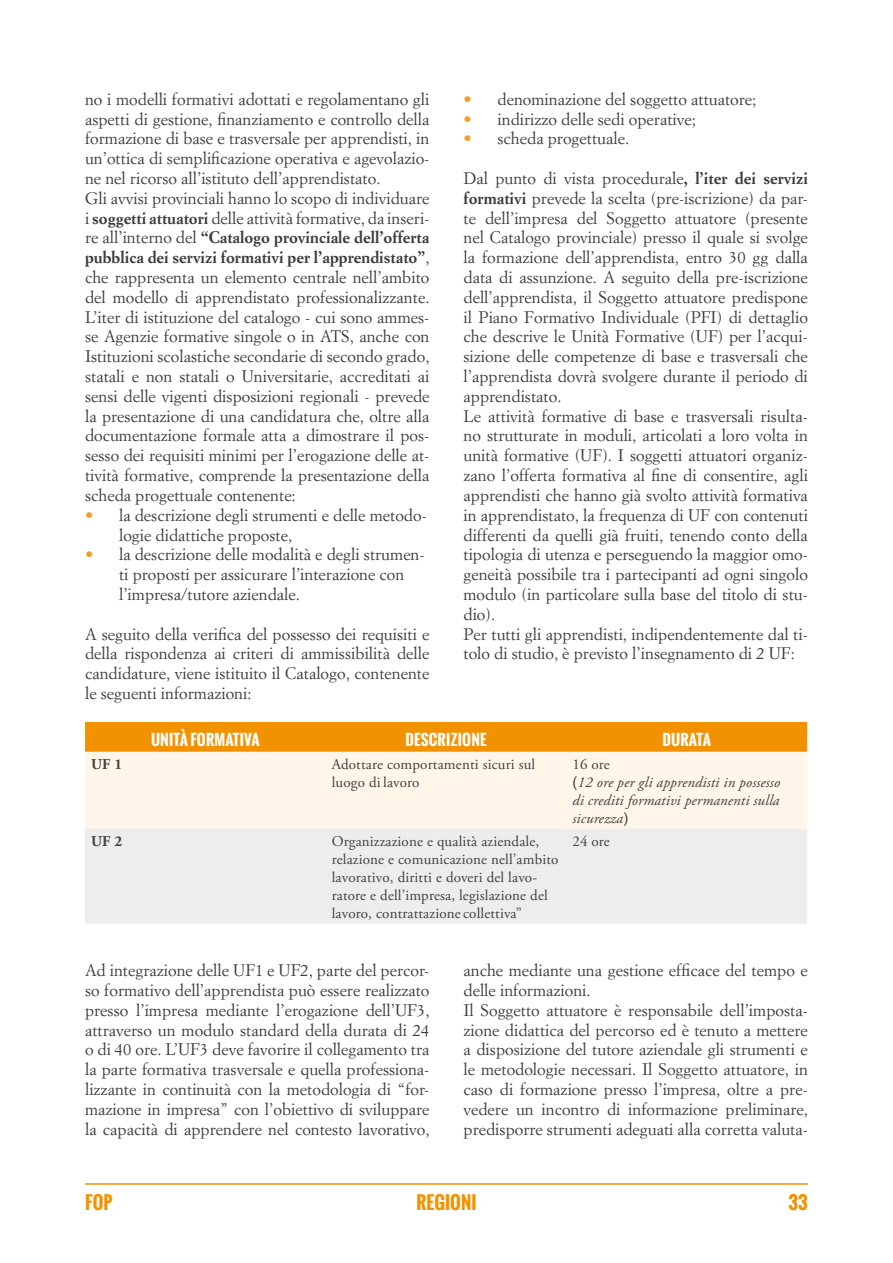
<style>
.page{position:relative;width:893px;height:1263px;background:#fff}
.page>*{position:absolute;margin:0;border:0;box-sizing:border-box;transform-origin:0 0}
.t1{font:700 18px "Oswald";color:#f39200}
.t2{font:16.5px/19.8px "Simoncini Garamond Std";color:#3c3c3b}
.t3{font:15px/18px "Adobe Garamond Pro";letter-spacing:.01em;color:#424242}
.t4{font:italic 15px/18px "Adobe Garamond Pro";letter-spacing:.01em;color:#424242}
.t5{font:700 15px "Oswald";letter-spacing:.01em;color:#fff}
.t6{font:700 15px "Adobe Garamond Pro";color:#424242}
.s1{font-weight:700}
.s2{color:#f59e24}
.s3{font-style:normal}
.s4{font-family:"Arial";font-style:normal}
</style>
<div class="page">
<hr style="left:85px;top:1183px;width:723px;height:2px;background:#f39200">
<div style="left:85px;top:722px;width:722px;height:30px;background:#f39200"></div>
<div style="left:85px;top:752px;width:722px;height:77px;background:#fff5e9"></div>
<div style="left:85px;top:829px;width:722px;height:94px;background:#ededed"></div>
<p class="t2" style="left:85px;top:89px;width:346px">no i modelli formativi adottati e regolamentano gli aspetti di gestione, finanziamento e controllo della formazione di base e trasversale per apprendisti, in un’ottica di semplificazione operativa e agevolazio&shy;ne nel ricorso all’istituto dell’apprendistato.<br>Gli avvisi provinciali hanno lo scopo di individuare i <span class="s1">soggetti attuatori</span> delle attività formative, da inseri&shy;re all’interno del <span class="s1">“Catalogo provinciale dell’offerta pubblica dei servizi formativi per l’apprendistato”</span>, che rappresenta un elemento centrale nell’ambito del modello di apprendistato professionalizzante.<br>L’iter di istituzione del catalogo - cui sono ammes&shy;se Agenzie formative singole o in ATS, anche con Istituzioni scolastiche secondarie di secondo grado, statali e non statali o Universitarie, accreditati ai sensi delle vigenti disposizioni regionali - prevede la presentazione di una candidatura che, oltre alla documentazione formale atta a dimostrare il pos&shy;sesso dei requisiti minimi per l’erogazione delle at&shy;tività formative, comprende la presentazione della scheda progettuale contenente:</p>
<p class="t2" style="left:119px;top:505px;width:309px;text-indent:-34px"><span class="s2">•</span> la descrizione degli strumenti e delle metodo&shy;logie didattiche proposte,</p>
<p class="t2" style="left:119px;top:544px;width:307px;text-indent:-34px"><span class="s2">•</span> la descrizione delle modalità e degli strumen&shy;ti proposti per assicurare l’interazione con l’impresa/tutore aziendale.</p>
<p class="t2" style="left:85px;top:623px;width:346px;text-align:justify">A seguito della verifica del possesso dei requisiti e della rispondenza ai criteri di ammissibilità delle candidature, viene istituito il Catalogo, contenente le seguenti informazioni:</p>
<p class="t2" style="left:463px;top:89px;width:294px"><span class="s2">•</span> denominazione del soggetto attuatore;</p>
<p class="t2" style="left:463px;top:109px;width:234px"><span class="s2">•</span> indirizzo delle sedi operative;</p>
<p class="t2" style="left:463px;top:128px;width:167px"><span class="s2">•</span> scheda progettuale.</p>
<p class="t2" style="left:463px;top:168px;width:346px">Dal punto di vista procedurale<span class="s1">, l’iter dei servizi formativi</span> prevede la scelta (pre-iscrizione) da par&shy;te dell’impresa del Soggetto attuatore (presente nel Catalogo provinciale) presso il quale si svolge la formazione dell’apprendista, entro 30 gg dalla data di assunzione. A seguito della pre-iscrizione dell’apprendista, il Soggetto attuatore predispone il Piano Formativo Individuale (PFI) di dettaglio che descrive le Unità Formative (UF) per l’acqui&shy;sizione delle competenze di base e trasversali che l’apprendista dovrà svolgere durante il periodo di apprendistato.<br>Le attività formative di base e trasversali risulta&shy;no strutturate in moduli, articolati a loro volta in unità formative (UF). I soggetti attuatori organiz&shy;zano l’offerta formativa al fine di consentire, agli apprendisti che hanno già svolto attività formativa in apprendistato, la frequenza di UF con contenuti differenti da quelli già fruiti, tenendo conto della tipologia di utenza e perseguendo la maggior omo&shy;geneità possibile tra i partecipanti ad ogni singolo modulo (in particolare sulla base del titolo di stu&shy;dio).<br>Per tutti gli apprendisti, indipendentemente dal ti&shy;tolo di studio, è previsto l’insegnamento di 2 UF:</p>
<p class="t5" style="left:151px;top:728px;width:110px">UNITÀ FORMATIVA</p>
<p class="t5" style="left:406px;top:728px;width:83px">DESCRIZIONE</p>
<p class="t5" style="left:663px;top:728px;width:50px">DURATA</p>
<p class="t6" style="left:91px;top:755px;width:33px">UF 1</p>
<p class="t3" style="left:332px;top:755px;width:205px">Adottare comportamenti sicuri sul luogo di lavoro</p>
<p class="t4" style="left:572px;top:755px;width:209px"><span class="s3">16 ore<br></span><span class="s4">(</span>12 ore per gli apprendisti in possesso di crediti formativi permanenti sulla sicurezza<span class="s4">)</span></p>
<p class="t6" style="left:91px;top:832px;width:33px">UF 2</p>
<p class="t3" style="left:332px;top:832px;width:228px">Organizzazione e qualità aziendale, relazione e comunicazione nell’ambito lavorativo, diritti e doveri del lavo&shy;ratore e dell’impresa, legislazione del lavoro, contrattazione collettiva”</p>
<p class="t3" style="left:572px;top:832px;width:39px">24 ore</p>
<p class="t2" style="left:85px;top:960px;width:346px;text-align:justify">Ad integrazione delle UF1 e UF2, parte del percor&shy;so formativo dell’apprendista può essere realizzato presso l’impresa mediante l’erogazione dell’UF3, attraverso un modulo standard della durata di 24 o di 40 ore. L’UF3 deve favorire il collegamento tra la parte formativa trasversale e quella professiona&shy;lizzante in continuità con la metodologia di “for&shy;mazione in impresa” con l’obiettivo di sviluppare la capacità di apprendere nel contesto lavorativo,</p>
<p class="t2" style="left:463px;top:960px;width:346px">anche mediante una gestione efficace del tempo e delle informazioni.<br>Il Soggetto attuatore è responsabile dell’imposta&shy;zione didattica del percorso ed è tenuto a mettere a disposizione del tutore aziendale gli strumenti e le metodologie necessari. Il Soggetto attuatore, in caso di formazione presso l’impresa, oltre a pre&shy;vedere un incontro di informazione preliminare, predisporre strumenti adeguati alla corretta valuta-</p>
<p class="t1" style="left:85px;top:1189px;width:29px">FOP</p>
<p class="t1" style="left:417px;top:1189px;width:61px">REGIONI</p>
<p class="t1" style="left:789px;top:1189px;width:21px">33</p>
</div>
